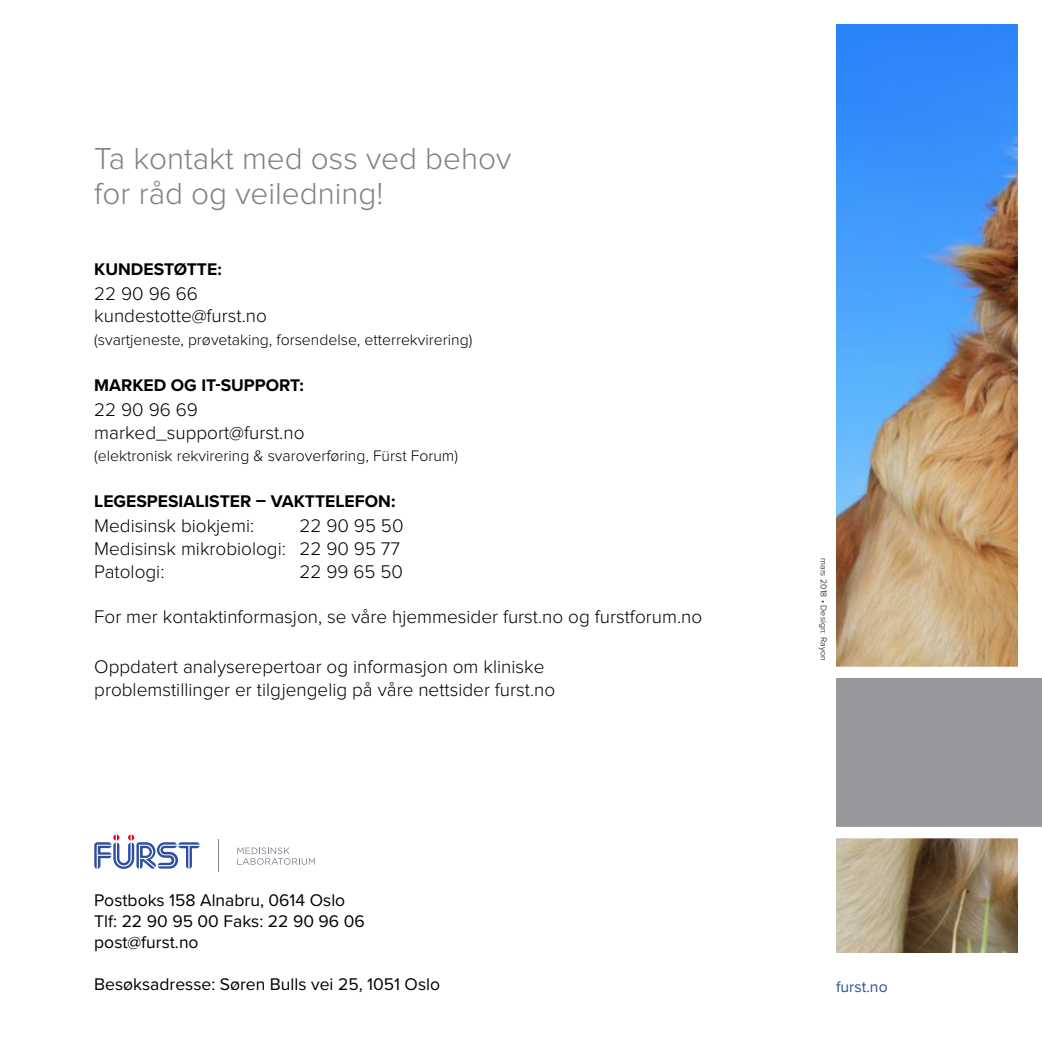
<style>
.page{position:relative;width:1042px;height:1042px;background:#fff}
.page>*{position:absolute;margin:0;border:0;box-sizing:border-box;transform-origin:0 0}
.t1{font:300 31.5px/35px "Proxima Nova";color:#818084}
.t2{font:300 18.9px/22.8px "Proxima Nova";color:#000}
.t3{font:17.5px/21px "Proxima Nova";color:#000}
.t4{font:700 17.5px "Proxima Nova";color:#000}
.t5{font:300 15.75px "Proxima Nova";color:#000}
.t6{font:15.75px "Proxima Nova";color:#2e4fa0}
.t7{font:300 8.75px "Proxima Nova";letter-spacing:.01em;color:#000}
</style>
<div class="page">
<img style="left:836px;top:25px;width:182px;height:927px">
<svg style="left:836px;top:667px;width:182px;height:171px"></svg>
<div style="left:836px;top:679px;width:206px;height:147px;background:#98989c"></div>
<svg style="left:237px;top:847px;width:78px;height:18px"></svg>
<hr style="left:218px;top:839px;width:1px;height:32px;background:#7e828c">
<svg style="left:94px;top:834px;width:106px;height:35px"></svg>
<h1 class="t1" style="left:94px;top:142px;width:418px">Ta kontakt med oss ved behov for råd og veiledning!</h1>
<p class="t4" style="left:94px;top:258px;width:129px">KUNDESTØTTE:</p>
<p class="t2" style="left:94px;top:283px;width:174px">22 90 96 66 kundestotte@furst.no</p>
<p class="t5" style="left:94px;top:333px;width:380px">(svartjeneste, prøvetaking, forsendelse, etterrekvirering)</p>
<p class="t4" style="left:94px;top:374px;width:211px">MARKED OG IT-SUPPORT:</p>
<p class="t2" style="left:94px;top:399px;width:212px">22 90 96 69 marked_support@furst.no</p>
<p class="t5" style="left:94px;top:449px;width:365px">(elektronisk rekvirering &amp; svaroverføring, Fürst Forum)</p>
<p class="t4" style="left:94px;top:490px;width:303px">LEGESPESIALISTER – VAKTTELEFON:</p>
<p class="t2" style="left:94px;top:515px;width:161px">Medisinsk biokjemi:</p>
<p class="t2" style="left:94px;top:515px;width:311px;text-indent:205px">22 90 95 50<br>Medisinsk mikrobiologi: 22 90 95 77<br>Patologi:</p>
<p class="t2" style="left:299px;top:561px;width:105px">22 99 65 50</p>
<p class="t2" style="left:94px;top:606px;width:609px">For mer kontaktinformasjon, se våre hjemmesider furst.no og furstforum.no</p>
<p class="t2" style="left:94px;top:656px;width:462px">Oppdatert analyserepertoar og informasjon om kliniske problemstillinger er tilgjengelig på våre nettsider furst.no</p>
<p class="t3" style="left:94px;top:889px;width:272px">Postboks 158 Alnabru, 0614 Oslo<br>Tlf: 22 90 95 00 Faks: 22 90 96 06 post@furst.no</p>
<p class="t3" style="left:94px;top:973px;width:347px">Besøksadresse: Søren Bulls vei 25, 1051 Oslo</p>
<p class="t7" style="left:828px;top:558px;width:104px;rotate:90deg">mars 2018 • Design: Rayon</p>
<p class="t6" style="left:836px;top:977px;width:53px">furst.no</p>
</div>
